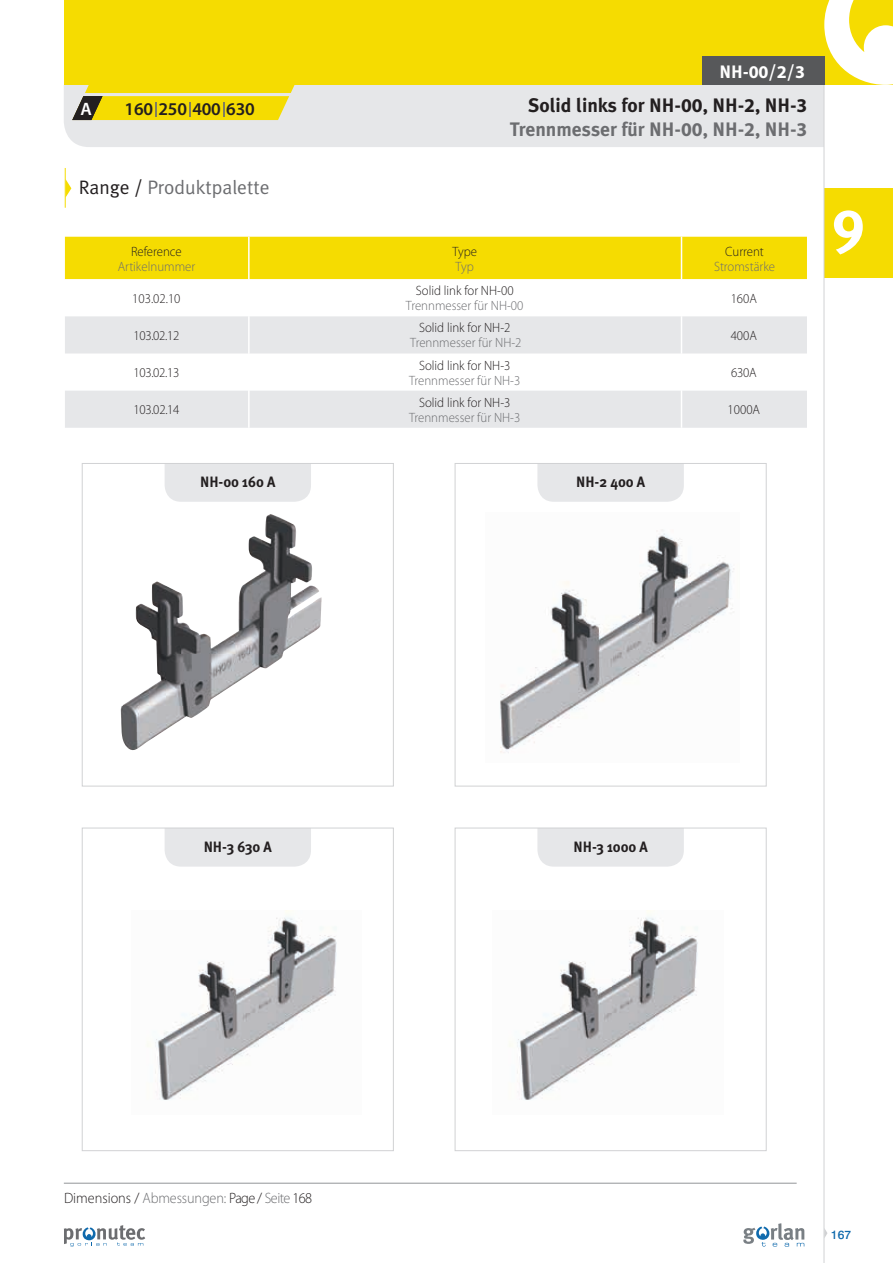
<style>
.page{position:relative;width:893px;height:1263px;background:#fff}
.page>*{position:absolute;margin:0;border:0;box-sizing:border-box;transform-origin:0 0}
.t1{font:700 60px "Meta Plus";color:#fff}
.t2{font:700 19.5px/24px "Meta Plus";color:#6c6d70;text-align:right}
.t3{font:19.5px "Meta Plus Normal";color:#6c6d70}
.t4{font:600 18px "Myriad Pro";letter-spacing:-.01em;color:#231f20}
.t5{font:700 18px "Meta Plus";color:#fff}
.t6{font:600 18px "Myriad Pro";color:#fff}
.t7{font:300 15px "Myriad Pro";letter-spacing:-.01em;color:#231f20;scale:.95 1}
.t8{font:700 15px "Meta Plus";color:#231f20;scale:.95 1}
.t9{font:300 13.5px "Myriad Pro";color:#231f20;scale:.95 1}
.t10{font:300 13.5px "Myriad Pro";color:#6c6d70;scale:.95 1}
.t11{font:500 12px "Swiss 721 BT";color:#0f6aad}
.s1{font-family:"Myriad"}
.s2{color:#231f20}
.s3{font-family:"Myriad";color:#231f20}
.s4{color:#6c6d70}
</style>
<div class="page">
<div style="left:824px;top:189px;width:69px;height:89px;background:#f5dc01"></div>
<div style="left:64px;top:85px;width:760px;height:62px;background:#e6e7e9"></div>
<svg style="left:825px;top:1229px;width:2px;height:8px"></svg>
<hr style="left:824px;top:0;width:1px;height:1263px;background:#d1d2d4">
<div style="left:64px;top:0;width:829px;height:85px;background:#f5dc01"></div>
<svg style="left:824px;top:0;width:69px;height:85px"></svg>
<svg style="left:64px;top:1225px;width:81px;height:21px"></svg>
<svg style="left:743px;top:1223px;width:61px;height:23px"></svg>
<svg style="left:72px;top:85px;width:230px;height:35px;background:#e4d12e"></svg>
<img style="left:120px;top:514px;width:202px;height:236px">
<img style="left:500px;top:529px;width:234px;height:224px">
<img style="left:147px;top:911px;width:190px;height:189px">
<img style="left:509px;top:911px;width:189px;height:189px">
<svg style="left:66px;top:180px;width:5px;height:17px"></svg>
<hr style="left:65px;top:168px;width:1px;height:40px;background:#f5dc01">
<div style="left:702px;top:56px;width:122px;height:29px;background:#57585a"></div>
<div style="left:65px;top:237px;width:742px;height:43px;background:#f5dc01"></div>
<svg style="left:65px;top:316px;width:742px;height:112px;fill:#e6e7e9"></svg>
<hr style="left:248px;top:237px;width:2px;height:42px;background:#fff">
<hr style="left:681px;top:237px;width:1px;height:42px;background:#fff">
<hr style="left:248px;top:279px;width:2px;height:37px;background:#fff">
<hr style="left:681px;top:279px;width:1px;height:37px;background:#fff">
<hr style="left:248px;top:316px;width:2px;height:37px;background:#fff">
<hr style="left:681px;top:316px;width:1px;height:37px;background:#fff">
<hr style="left:248px;top:353px;width:2px;height:38px;background:#fff">
<hr style="left:681px;top:353px;width:1px;height:38px;background:#fff">
<hr style="left:248px;top:391px;width:2px;height:37px;background:#fff">
<hr style="left:681px;top:391px;width:1px;height:37px;background:#fff">
<div style="left:537px;top:465px;width:147px;height:37px;background:#e6e7e9"></div>
<div style="left:537px;top:830px;width:147px;height:37px;background:#e6e7e9"></div>
<div style="left:165px;top:465px;width:146px;height:37px;background:#e6e7e9"></div>
<div style="left:165px;top:830px;width:146px;height:37px;background:#e6e7e9"></div>
<div style="left:82px;top:463px;width:312px;height:323px;border:1px solid #d1d2d4"></div>
<div style="left:82px;top:828px;width:312px;height:323px;border:1px solid #d1d2d4"></div>
<div style="left:455px;top:463px;width:312px;height:323px;border:1px solid #d1d2d4"></div>
<div style="left:455px;top:828px;width:312px;height:323px;border:1px solid #d1d2d4"></div>
<hr style="left:64px;top:1183px;width:733px;height:1px;background:#939598">
<h3 class="t5" style="left:719px;top:61px;width:87px">NH-<span class="s1">00</span>/<span class="s1">2</span>/<span class="s1">3</span></h3>
<h3 class="t6" style="left:80px;top:97px;width:13px">A</h3>
<h3 class="t4" style="left:125px;top:97px;width:132px">160 250 400 630</h3>
<h2 class="t2" style="left:510px;top:93px;width:299px"><span class="s2">Solid links for NH-</span><span class="s3">00</span><span class="s2">, NH-</span><span class="s3">2</span><span class="s2">, NH-</span><span class="s3">3<br></span>Trennmesser für NH-<span class="s1">00</span>, NH-<span class="s1">2</span>, NH-<span class="s1">3</span></h2>
<h2 class="t3" style="left:79px;top:176px;width:192px"><span class="s2">Range /</span> Produktpalette</h2>
<p class="t9" style="left:131px;top:243px;width:55px">Reference</p>
<p class="t10" style="left:118px;top:258px;width:83px">Artikelnummer</p>
<p class="t9" style="left:452px;top:243px;width:27px">Type</p>
<p class="t10" style="left:456px;top:258px;width:21px">Typ</p>
<p class="t9" style="left:725px;top:243px;width:42px">Current</p>
<p class="t10" style="left:714px;top:258px;width:66px">Stromstärke</p>
<h1 class="t1" style="left:832px;top:187px;width:35px">9</h1>
<p class="t9" style="left:132px;top:290px;width:52px">103.02.10</p>
<p class="t9" style="left:416px;top:283px;width:104px">Solid link for NH-00</p>
<p class="t10" style="left:406px;top:298px;width:125px">Trennmesser für NH-00</p>
<p class="t9" style="left:731px;top:290px;width:29px">160A</p>
<p class="t9" style="left:133px;top:327px;width:50px">103.02.12</p>
<p class="t9" style="left:419px;top:320px;width:98px">Solid link for NH-2</p>
<p class="t10" style="left:410px;top:335px;width:119px">Trennmesser für NH-2</p>
<p class="t9" style="left:731px;top:327px;width:29px">400A</p>
<p class="t9" style="left:133px;top:364px;width:50px">103.02.13</p>
<p class="t9" style="left:419px;top:357px;width:98px">Solid link for NH-3</p>
<p class="t10" style="left:409px;top:372px;width:119px">Trennmesser für NH-3</p>
<p class="t9" style="left:731px;top:364px;width:28px">630A</p>
<p class="t9" style="left:133px;top:402px;width:50px">103.02.14</p>
<p class="t9" style="left:419px;top:394px;width:98px">Solid link for NH-3</p>
<p class="t10" style="left:409px;top:409px;width:119px">Trennmesser für NH-3</p>
<p class="t9" style="left:727px;top:402px;width:36px">1000A</p>
<p class="t8" style="left:200px;top:473px;width:81px">NH-00 160 A</p>
<p class="t8" style="left:576px;top:473px;width:74px">NH-2 400 A</p>
<p class="t8" style="left:204px;top:838px;width:73px">NH-3 630 A</p>
<p class="t7" style="left:64px;top:1189px;width:263px">Dimensions / <span class="s4">Abmessungen:</span> Page / <span class="s4">Seite</span> 168</p>
<p class="t8" style="left:573px;top:838px;width:80px">NH-3 1000 A</p>
<p class="t11" style="left:831px;top:1227px;width:22px">167</p>
</div>
